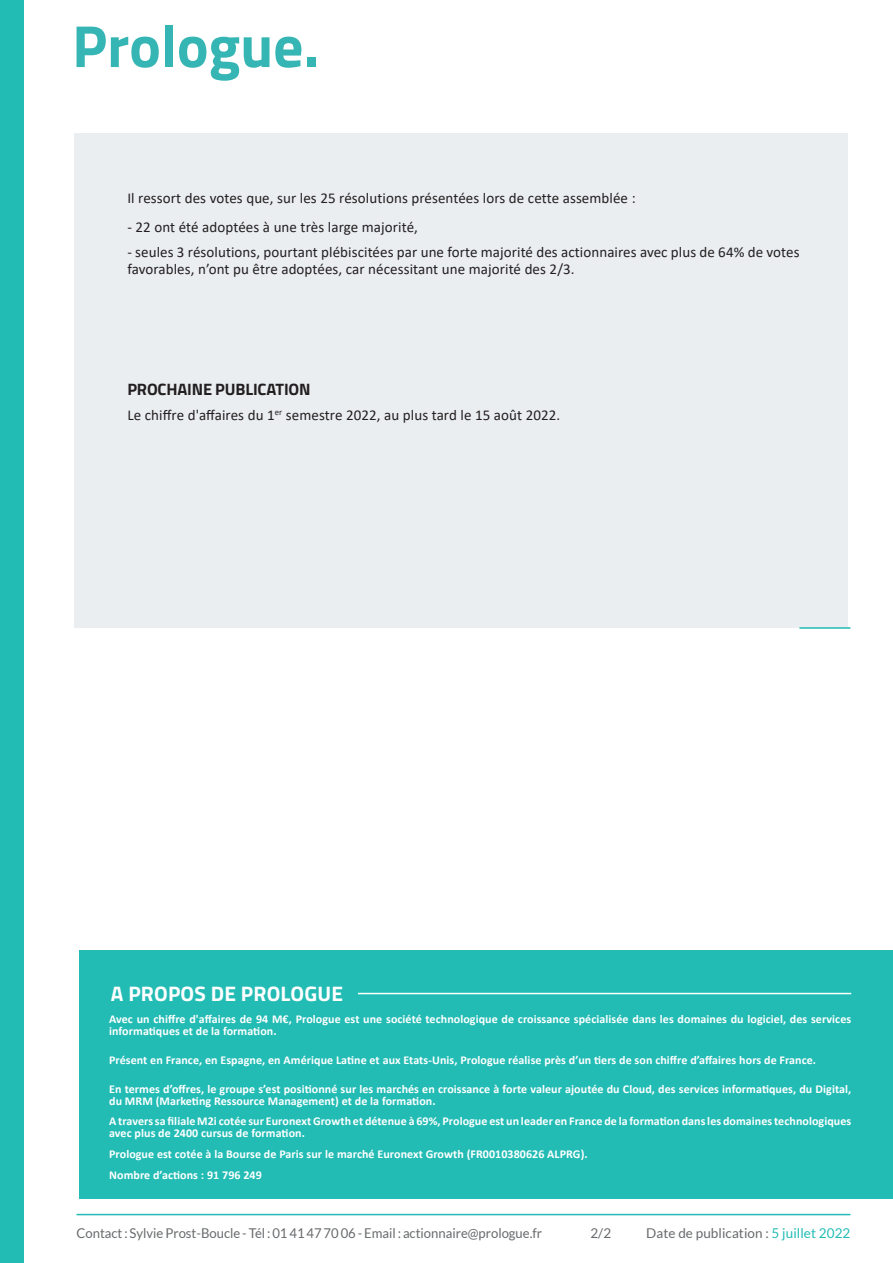
<style>
.page{position:relative;width:893px;height:1263px;background:#fff}
.page>*{position:absolute;margin:0;border:0;box-sizing:border-box;transform-origin:0 0}
.t1{font:700 21px "Titillium Web";letter-spacing:.01em;color:#fff}
.text_courant_prologu{font:700 16.5px "Titillium Web";letter-spacing:-.01em;color:#231f20}
.text_courant_prologu-2{font:15px/16.5px "Calibri";letter-spacing:.005em;color:#231f20}
.text_courant_prologu-3{font:13.5px "Lato";color:#676a6c}
.t2{font:700 12px/12px "Calibri";letter-spacing:.005em;color:#fff}
.s1{color:#22bcb5}
</style>
<div class="page">
<div style="left:74px;top:133px;width:774px;height:494px;background:#ebeef1"></div>
<div style="left:0;top:0;width:24px;height:1263px;background:#22bcb5"></div>
<hr style="left:77px;top:1214px;width:773px;height:1px;background:#22bcb5">
<hr style="left:799px;top:627px;width:51px;height:2px;background:#22bcb5">
<svg style="left:77px;top:27px;width:82px;height:41px"></svg>
<div style="left:165px;top:25px;width:8px;height:42px;background:#35b6b4"></div>
<svg style="left:179px;top:37px;width:90px;height:44px"></svg>
<svg style="left:275px;top:37px;width:26px;height:31px"></svg>
<div style="left:307px;top:57px;width:8px;height:10px;background:#35b6b4"></div>
<div style="left:79px;top:950px;width:814px;height:249px;background:#22bcb5"></div>
<hr style="left:358px;top:993px;width:493px;height:1px;background:#fff">
<p class="text_courant_prologu-2" style="left:127px;top:189px;width:510px">Il ressort des votes que, sur les 25 résolutions présentées lors de cette assemblée :</p>
<p class="text_courant_prologu-2" style="left:127px;top:219px;width:292px">- 22 ont été adoptées à une très large majorité,</p>
<p class="text_courant_prologu-2" style="left:127px;top:244px;width:674px">- seules 3 résolutions, pourtant plébiscitées par une forte majorité des actionnaires avec plus de 64% de votes favorables, n’ont pu être adoptées, car nécessitant une majorité des 2/3.</p>
<p class="text_courant_prologu" style="left:127px;top:377px;width:185px">PROCHAINE PUBLICATION</p>
<p class="text_courant_prologu-2" style="left:127px;top:407px;width:434px">Le chiffre d'affaires du 1<sup>er</sup> semestre 2022, au plus tard le 15 août 2022.</p>
<p class="t1" style="left:111px;top:977px;width:234px">A PROPOS DE PROLOGUE</p>
<p class="t2" style="left:109px;top:1012px;width:744px">Avec un chiffre d'affaires de 94 M€, Prologue est une société technologique de croissance spécialisée dans les domaines du logiciel, des services informatiques et de la formation.</p>
<p class="t2" style="left:109px;top:1053px;width:708px">Présent en France, en Espagne, en Amérique Latine et aux Etats-Unis, Prologue réalise près d’un tiers de son chiffre d’affaires hors de France.</p>
<p class="t2" style="left:109px;top:1082px;width:744px">En termes d’offres, le groupe s’est positionné sur les marchés en croissance à forte valeur ajoutée du Cloud, des services informatiques, du Digital, du MRM (Marketing Ressource Management) et de la formation.</p>
<p class="t2" style="left:109px;top:1115px;width:744px">A travers sa filiale M2i cotée sur Euronext Growth et détenue à 69%, Prologue est un leader en France de la formation dans les domaines technologiques avec plus de 2400 cursus de formation.</p>
<p class="t2" style="left:109px;top:1147px;width:480px">Prologue est cotée à la Bourse de Paris sur le marché Euronext Growth (FR0010380626 ALPRG).</p>
<p class="t2" style="left:109px;top:1169px;width:154px">Nombre d’actions : 91 796 249</p>
<p class="text_courant_prologu-3" style="left:77px;top:1226px;width:467px">Contact : Sylvie Prost-Boucle - Tél : 01 41 47 70 06 - Email : actionnaire@prologue.fr</p>
<p class="text_courant_prologu-3" style="left:590px;top:1226px;width:22px">2/2</p>
<p class="text_courant_prologu-3" style="left:646px;top:1226px;width:206px">Date de publication : <span class="s1">5 juillet 2022</span></p>
</div>
